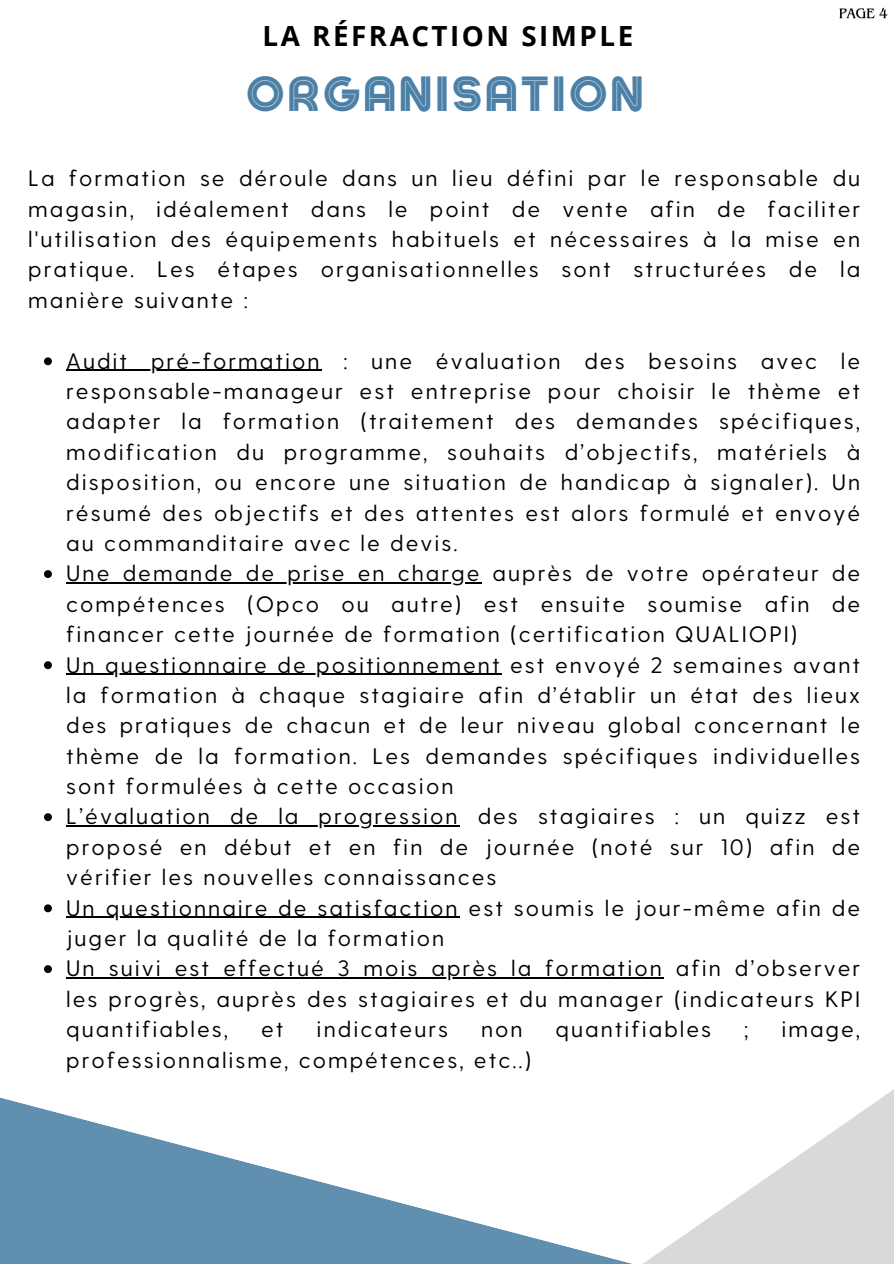
<style>
.page{position:relative;width:894px;height:1264px;background:#fff}
.page>*{position:absolute;margin:0;border:0;box-sizing:border-box;transform-origin:0 0}
.t1{font:48.15px "Colo Pro";letter-spacing:.09em;color:#4c80a6}
.t2{font:700 27.75px "Open Sans";letter-spacing:.09em;color:#000}
.t3{font:22.35px/30.3px "Greycliff CF";letter-spacing:.09em;color:#000;text-align:justify}
</style>
<div class="page">
<img style="left:839px;top:7px;width:49px;height:12px">
<svg style="left:832px;top:1090px;width:61px;height:173px;background:#ddd"></svg>
<svg style="left:0;top:1097px;width:832px;height:166px"></svg>
<svg style="left:44px;top:357px;width:8px;height:8px"></svg>
<hr style="left:66px;top:370px;width:255px;height:1px;background:#000">
<svg style="left:44px;top:570px;width:8px;height:8px"></svg>
<hr style="left:66px;top:582px;width:415px;height:1px;background:#000">
<svg style="left:44px;top:661px;width:8px;height:8px"></svg>
<hr style="left:66px;top:673px;width:435px;height:1px;background:#000">
<svg style="left:44px;top:813px;width:8px;height:8px"></svg>
<hr style="left:66px;top:825px;width:393px;height:1px;background:#000">
<svg style="left:44px;top:904px;width:8px;height:8px"></svg>
<hr style="left:66px;top:916px;width:393px;height:1px;background:#000">
<svg style="left:44px;top:965px;width:8px;height:8px"></svg>
<hr style="left:66px;top:977px;width:597px;height:1px;background:#000">
<h2 class="t2" style="left:262px;top:16px;width:372px">LA RÉFRACTION SIMPLE</h2>
<h1 class="t1" style="left:247px;top:67px;width:397px">ORGANISATION</h1>
<h3 class="t3" style="left:28px;top:162px;width:833px">La formation se déroule dans un lieu défini par le responsable du magasin, idéalement dans le point de vente afin de faciliter l'utilisation des équipements habituels et nécessaires à la mise en pratique. Les étapes organisationnelles sont structurées de la manière suivante :</h3>
<p class="t3" style="left:66px;top:344px;width:795px">Audit pré-formation : une évaluation des besoins avec le responsable-manageur est entreprise pour choisir le thème et adapter la formation (traitement des demandes spécifiques, modification du programme, souhaits d’objectifs, matériels à disposition, ou encore une situation de handicap à signaler). Un résumé des objectifs et des attentes est alors formulé et envoyé au commanditaire avec le devis.</p>
<p class="t3" style="left:66px;top:557px;width:795px">Une demande de prise en charge auprès de votre opérateur de compétences (Opco ou autre) est ensuite soumise afin de financer cette journée de formation (certification QUALIOPI)</p>
<p class="t3" style="left:66px;top:648px;width:795px">Un questionnaire de positionnement est envoyé 2 semaines avant la formation à chaque stagiaire afin d’établir un état des lieux des pratiques de chacun et de leur niveau global concernant le thème de la formation. Les demandes spécifiques individuelles sont formulées à cette occasion</p>
<p class="t3" style="left:66px;top:800px;width:795px">L’évaluation de la progression des stagiaires : un quizz est proposé en début et en fin de journée (noté sur 10) afin de vérifier les nouvelles connaissances</p>
<p class="t3" style="left:66px;top:891px;width:795px">Un questionnaire de satisfaction est soumis le jour-même afin de juger la qualité de la formation</p>
<p class="t3" style="left:66px;top:952px;width:795px">Un suivi est effectué 3 mois après la formation afin d’observer les progrès, auprès des stagiaires et du manager (indicateurs KPI quantifiables,</p>
<p class="t3" style="left:261px;top:1012px;width:24px">et</p>
<p class="t3" style="left:316px;top:1012px;width:133px">indicateurs</p>
<p class="t3" style="left:481px;top:1012px;width:43px">non</p>
<p class="t3" style="left:555px;top:1012px;width:157px">quantifiables</p>
<p class="t3" style="left:744px;top:1012px;width:6px">;</p>
<p class="t3" style="left:781px;top:1012px;width:80px">image,</p>
<p class="t3" style="left:66px;top:1043px;width:466px">professionnalisme, compétences, etc..)</p>
</div>
